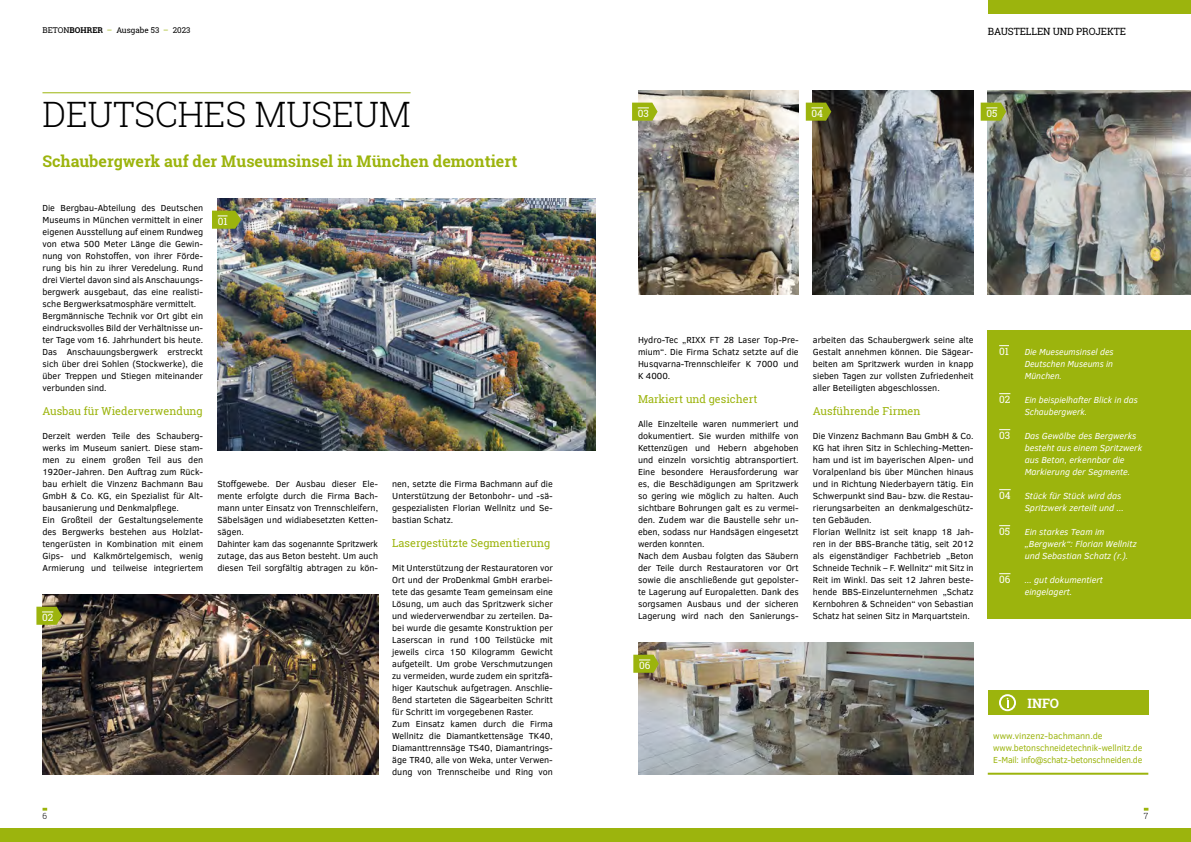
<style>
.page{position:relative;width:1191px;height:842px;background:#fff}
.page>*{position:absolute;margin:0;border:0;box-sizing:border-box;transform-origin:0 0}
.t1{font:300 35px "Roboto Slab";color:#000}
.t2{font:700 16px "Roboto Slab";color:#9cb40d}
.t3{font:700 13px "Roboto Slab";color:#fff}
.t4{font:11px "Roboto Slab";color:#9cb40d}
.t5{font:10px "Roboto Slab";color:#fff}
.t6{font:10px "Roboto Slab";letter-spacing:-.01em;color:#000}
.t7{font:9px/12px "Clear Sans";color:#000}
.t8{font:italic 9px/12px "Clear Sans";color:#fff}
.t9{font:9px/12px "Clear Sans";letter-spacing:-.01em;color:#9cb40d}
.t10{font:300 8.5px "Roboto Slab";color:#000}
.t11{font:8px "Roboto Slab";color:#000}
.s1{font-weight:700}
.s2{color:#9cb40d}
</style>
<div class="page">
<div style="left:0;top:828px;width:1191px;height:14px;background:#9cb40d"></div>
<svg style="left:43px;top:808px;width:4px;height:3px"></svg>
<svg style="left:1143px;top:808px;width:5px;height:3px"></svg>
<div style="left:987px;top:0;width:204px;height:14px;background:#9cb40d"></div>
<img style="left:638px;top:91px;width:160px;height:204px">
<img style="left:812px;top:91px;width:161px;height:204px">
<img style="left:988px;top:91px;width:203px;height:204px">
<img style="left:43px;top:595px;width:335px;height:180px">
<hr style="left:42px;top:92px;width:368px;height:1px;background:#9cb40d">
<img style="left:217px;top:199px;width:378px;height:252px">
<svg style="left:212px;top:211px;width:29px;height:18px"></svg>
<div style="left:987px;top:331px;width:204px;height:288px;background:#9cb40d"></div>
<svg style="left:36px;top:607px;width:26px;height:18px"></svg>
<div style="left:987px;top:691px;width:161px;height:24px;background:#9cb40d"></div>
<hr style="left:987px;top:773px;width:161px;height:2px;background:#9cb40d">
<svg style="left:999px;top:694px;width:17px;height:17px"></svg>
<svg style="left:632px;top:103px;width:25px;height:18px"></svg>
<img style="left:638px;top:643px;width:335px;height:132px">
<svg style="left:633px;top:655px;width:26px;height:18px"></svg>
<svg style="left:806px;top:103px;width:25px;height:18px"></svg>
<svg style="left:980px;top:103px;width:26px;height:18px"></svg>
<p class="t11" style="left:43px;top:25px;width:149px">BETON<span class="s1">BOHRER</span> <span class="s2">–</span> Ausgabe 53 <span class="s2">–</span> 2023</p>
<p class="t6" style="left:987px;top:25px;width:140px">BAUSTELLEN UND PROJEKTE</p>
<h1 class="t1" style="left:42px;top:91px;width:370px">DEUTSCHES MUSEUM</h1>
<h2 class="t2" style="left:42px;top:151px;width:476px">Schaubergwerk auf der Museumsinsel in München demontiert</h2>
<p class="t5" style="left:638px;top:106px;width:13px">03</p>
<p class="t5" style="left:811px;top:106px;width:13px">04</p>
<p class="t5" style="left:986px;top:106px;width:12px">05</p>
<p class="t7" style="left:42px;top:201px;width:162px">Die Bergbau-Abteilung des Deutschen Museums in München vermittelt in einer eigenen Ausstellung auf einem Rundweg von etwa 500 Meter Länge die Gewin&shy;nung von Rohstoffen, von ihrer Förde&shy;rung bis hin zu ihrer Veredelung. Rund drei Viertel davon sind als Anschauungs&shy;bergwerk ausgebaut, das eine realisti&shy;sche Bergwerksatmosphäre vermittelt.<br>Bergmännische Technik vor Ort gibt ein eindrucksvolles Bild der Verhältnisse un&shy;ter Tage vom 16. Jahrhundert bis heute.<br>Das Anschauungsbergwerk erstreckt sich über drei Sohlen (Stockwerke), die über Treppen und Stiegen miteinander verbunden sind.</p>
<p class="t4" style="left:42px;top:403px;width:162px">Ausbau für Wiederverwendung</p>
<p class="t7" style="left:42px;top:429px;width:162px">Derzeit werden Teile des Schauberg&shy;werks im Museum saniert. Diese stam&shy;men zu einem großen Teil aus den 1920er-Jahren. Den Auftrag zum Rück&shy;bau erhielt die Vinzenz Bachmann Bau GmbH &amp; Co. KG, ein Spezialist für Alt&shy;bausanierung und Denkmalpflege.<br>Ein Großteil der Gestaltungselemente des Bergwerks bestehen aus Holzlat&shy;tengerüsten in Kombination mit einem Gips- und Kalkmörtelgemisch, wenig Armierung und teilweise integriertem</p>
<p class="t5" style="left:218px;top:214px;width:11px">01</p>
<p class="t7" style="left:638px;top:333px;width:162px;text-align:justify">Hydro-Tec „RIXX FT 28 Laser Top-Pre&shy;mium“. Die Firma Schatz setzte auf die Husqvarna-Trennschleifer K 7000 und K 4000.</p>
<p class="t4" style="left:638px;top:391px;width:121px">Markiert und gesichert</p>
<p class="t7" style="left:638px;top:417px;width:162px">Alle Einzelteile waren nummeriert und dokumentiert. Sie wurden mithilfe von Kettenzügen und Hebern abgehoben und einzeln vorsichtig abtransportiert.<br>Eine besondere Herausforderung war es, die Beschädigungen am Spritzwerk so gering wie möglich zu halten. Auch sichtbare Bohrungen galt es zu vermei&shy;den. Zudem war die Baustelle sehr un&shy;eben, sodass nur Handsägen eingesetzt werden konnten.<br>Nach dem Ausbau folgten das Säubern der Teile durch Restauratoren vor Ort sowie die anschließende gut gepolster&shy;te Lagerung auf Europaletten. Dank des sorgsamen Ausbaus und der sicheren Lagerung wird nach den Sanierungs-</p>
<p class="t7" style="left:813px;top:333px;width:162px;text-align:justify">arbeiten das Schaubergwerk seine alte Gestalt annehmen können. Die Sägear&shy;beiten am Spritzwerk wurden in knapp sieben Tagen zur vollsten Zufriedenheit aller Beteiligten abgeschlossen.</p>
<p class="t4" style="left:813px;top:403px;width:109px">Ausführende Firmen</p>
<p class="t7" style="left:813px;top:429px;width:162px">Die Vinzenz Bachmann Bau GmbH &amp; Co.<br>KG hat ihren Sitz in Schleching-Metten&shy;ham und ist im bayerischen Alpen- und Voralpenland bis über München hinaus und in Richtung Niederbayern tätig. Ein Schwerpunkt sind Bau- bzw. die Restau&shy;rierungsarbeiten an denkmalgeschütz&shy;ten Gebäuden.<br>Florian Wellnitz ist seit knapp 18 Jah&shy;ren in der BBS-Branche tätig, seit 2012 als eigenständiger Fachbetrieb „Beton Schneide Technik – F. Wellnitz“ mit Sitz in Reit im Winkl. Das seit 12 Jahren beste&shy;hende BBS-Einzelunternehmen „Schatz Kernbohren &amp; Schneiden“ von Sebastian</p>
<p class="t7" style="left:217px;top:477px;width:162px">Stoffgewebe. Der Ausbau dieser Ele&shy;mente erfolgte durch die Firma Bach&shy;mann unter Einsatz von Trennschleifern, Säbelsägen und widiabesetzten Ketten&shy;sägen.<br>Dahinter kam das sogenannte Spritzwerk zutage, das aus Beton besteht. Um auch diesen Teil sorgfältig abtragen zu kön-</p>
<p class="t7" style="left:392px;top:477px;width:162px;text-align:justify">nen, setzte die Firma Bachmann auf die Unterstützung der Betonbohr- und -sä&shy;gespezialisten Florian Wellnitz und Se&shy;bastian Schatz.</p>
<p class="t4" style="left:392px;top:535px;width:160px">Lasergestützte Segmentierung</p>
<p class="t7" style="left:392px;top:561px;width:162px">Mit Unterstützung der Restauratoren vor Ort und der ProDenkmal GmbH erarbei&shy;tete das gesamte Team gemeinsam eine Lösung, um auch das Spritzwerk sicher und wiederverwendbar zu zerteilen. Da&shy;bei wurde die gesamte Konstruktion per Laserscan in rund 100 Teilstücke mit jeweils circa 150 Kilogramm Gewicht aufgeteilt. Um grobe Verschmutzungen zu vermeiden, wurde zudem ein spritzfä&shy;higer Kautschuk aufgetragen. Anschlie&shy;ßend starteten die Sägearbeiten Schritt für Schritt im vorgegebenen Raster.<br>Zum Einsatz kamen durch die Firma Wellnitz die Diamantkettensäge TK40, Diamanttrennsäge TS40, Diamantrings&shy;äge TR40, alle von Weka, unter Verwen&shy;dung von Trennscheibe und Ring von</p>
<p class="t5" style="left:42px;top:610px;width:13px">02</p>
<p class="t7" style="left:813px;top:609px;width:158px">Schatz hat seinen Sitz in Marquartstein.</p>
<p class="t5" style="left:639px;top:658px;width:13px">06</p>
<p class="t5" style="left:999px;top:344px;width:11px">01</p>
<p class="t5" style="left:999px;top:392px;width:13px">02</p>
<p class="t5" style="left:999px;top:428px;width:13px">03</p>
<p class="t5" style="left:999px;top:488px;width:13px">04</p>
<p class="t5" style="left:999px;top:524px;width:12px">05</p>
<p class="t5" style="left:999px;top:572px;width:13px">06</p>
<p class="t8" style="left:1024px;top:345px;width:90px;text-align:justify">Die Mueseumsinsel des Deutschen Museums in München.</p>
<p class="t8" style="left:1024px;top:393px;width:115px">Ein beispielhafter Blick in das<br>Schaubergwerk.</p>
<p class="t8" style="left:1024px;top:429px;width:119px">Das Gewölbe des Bergwerks besteht aus einem Spritzwerk aus Beton, erkennbar die<br>Markierung der Segmente.</p>
<p class="t8" style="left:1024px;top:489px;width:101px">Stück für Stück wird das<br>Spritzwerk zerteilt und ...</p>
<p class="t8" style="left:1024px;top:525px;width:113px">Ein starkes Team im „Bergwerk“: Florian Wellnitz und Sebastian Schatz (r.).</p>
<p class="t8" style="left:1024px;top:573px;width:80px">... gut dokumentiert eingelagert.</p>
<h3 class="t3" style="left:1027px;top:694px;width:33px">INFO</h3>
<p class="t9" style="left:993px;top:729px;width:151px">www.vinzenz-bachmann.de www.betonschneidetechnik-wellnitz.de<br>E-Mail: info@schatz-betonschneiden.de</p>
<p class="t10" style="left:43px;top:810px;width:6px">6</p>
<p class="t10" style="left:1143px;top:810px;width:6px">7</p>
</div>
